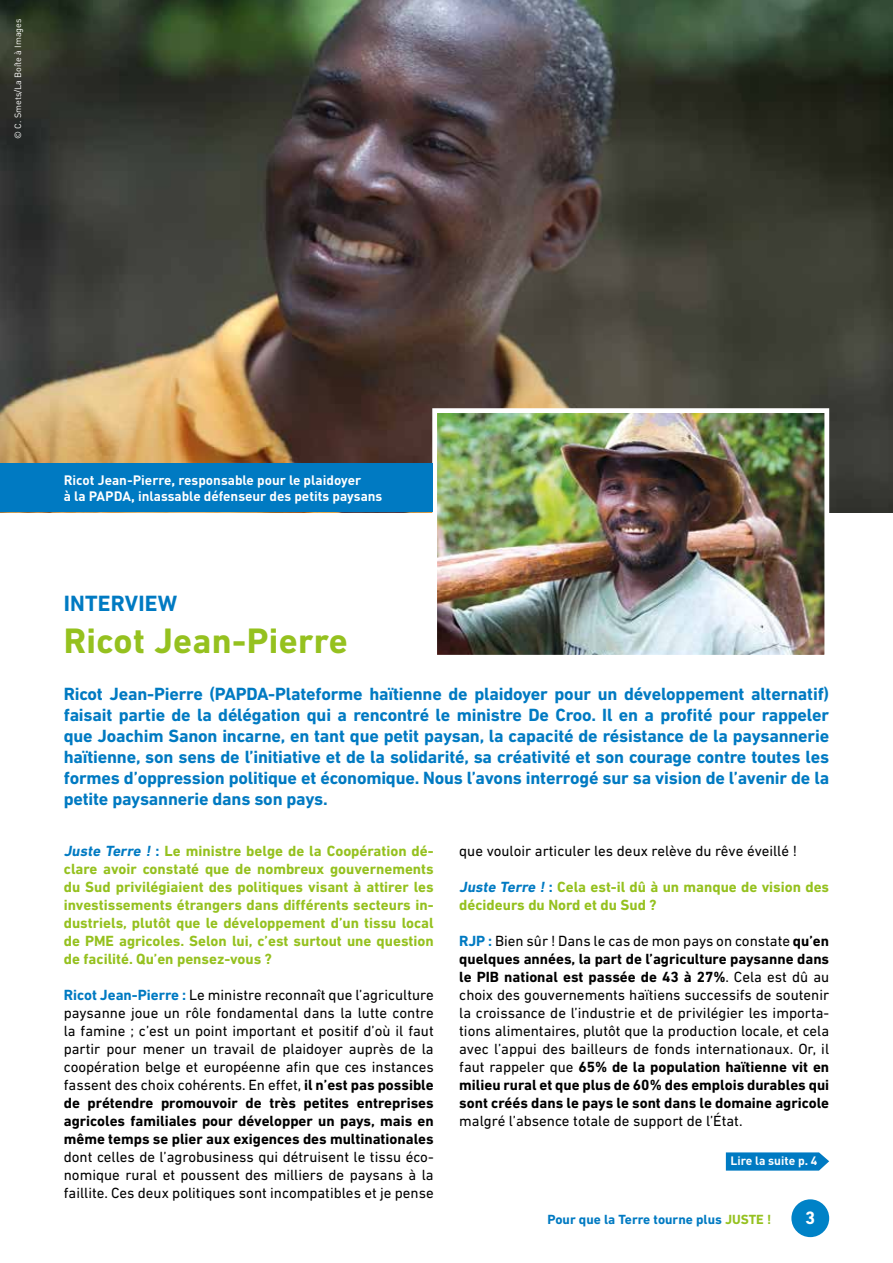
<style>
.page{position:relative;width:893px;height:1263px;background:#fff}
.page>*{position:absolute;margin:0;border:0;box-sizing:border-box;transform-origin:0 0}
.t1{font:700 36px "DIN Next LT Pro";letter-spacing:.01em;color:#95c11f}
.t2{font:700 22.5px "DIN Next LT Pro";letter-spacing:.01em;color:#007ac2}
.t3{font:700 18.15px "DIN Next LT Pro";color:#fff}
.t4{font:700 18px/21px "DIN Next LT Pro";letter-spacing:-.01em;color:#007ac2;text-align:justify}
.t5{font:15px/18px "DIN Next LT Pro";color:#000;text-align:justify}
.t6{font:700 15px/18px "DIN Next LT Pro";color:#95c11f;text-align:justify}
.t7{font:700 13.5px/16.2px "DIN";color:#fff}
.t8{font:700 13.5px "DIN Next LT Pro";color:#007ac2}
.t9{font:700 12px "DIN";color:#fff}
.t10{font:9px "DIN";color:#fff}
.s1{font-style:italic;color:#007ac2}
.s2{color:#007ac2}
.s3{font-weight:700;color:#007ac2}
.s4{font-weight:700}
.s5{color:#95c11f}
</style>
<div class="page">
<img style="left:0;top:0;width:893px;height:512px">
<img style="left:438px;top:414px;width:385px;height:240px">
<div style="left:432px;top:408px;width:397px;height:252px;border:5px solid #fff"></div>
<div style="left:791px;top:1199px;width:38px;height:38px;background:#0082c7;border-radius:50%"></div>
<svg style="left:726px;top:1152px;width:103px;height:18px;background:#1183c6"></svg>
<div style="left:0;top:463px;width:432px;height:49px;background:#007ac2"></div>
<p class="t10" style="left:12px;top:139px;width:122px;rotate:-90deg">© C. Smets/La Boîte à Images</p>
<p class="t7" style="left:64px;top:471px;width:320px">Ricot Jean-Pierre, responsable pour le plaidoyer<br>à la PAPDA, inlassable défenseur des petits paysans</p>
<h2 class="t2" style="left:64px;top:590px;width:115px">INTERVIEW</h2>
<h1 class="t1" style="left:64px;top:620px;width:286px">Ricot Jean-Pierre</h1>
<p class="t4" style="left:64px;top:684px;width:767px">Ricot Jean-Pierre (PAPDA-Plateforme haïtienne de plaidoyer pour un développement alternatif) faisait partie de la délégation qui a rencontré le ministre De Croo. Il en a profité pour rappeler que Joachim Sanon incarne, en tant que petit paysan, la capacité de résistance de la paysannerie haïtienne, son sens de l’initiative et de la solidarité, sa créativité et son courage contre toutes les formes d’oppression politique et économique. Nous l’avons interrogé sur sa vision de l’avenir de la petite paysannerie dans son pays.</p>
<p class="t6" style="left:64px;top:841px;width:371px"><span class="s1">Juste Terre !</span> <span class="s2">:</span> Le ministre belge de la Coopération dé&shy;clare avoir constaté que de nombreux gouvernements du Sud privilégiaient des politiques visant à attirer les investissements étrangers dans différents secteurs in&shy;dustriels, plutôt que le développement d’un tissu local de PME agricoles. Selon lui, c’est surtout une question de facilité. Qu’en pensez-vous ?</p>
<p class="t5" style="left:64px;top:985px;width:371px"><span class="s3">Ricot Jean-Pierre :</span> Le ministre reconnaît que l’agriculture paysanne joue un rôle fondamental dans la lutte contre la famine ; c’est un point important et positif d’où il faut partir pour mener un travail de plaidoyer auprès de la coopération belge et européenne afin que ces instances fassent des choix cohérents. En effet, <span class="s4">il n’est pas possible de prétendre promouvoir de très petites entreprises agricoles familiales pour développer un pays, mais en même temps se plier aux exigences des multinationales</span></p>
<p class="t5" style="left:64px;top:1147px;width:371px">dont celles de l’agrobusiness qui détruisent le tissu éco&shy;nomique rural et poussent des milliers de paysans à la faillite. Ces deux politiques sont incompatibles et je pense</p>
<p class="t5" style="left:459px;top:841px;width:339px">que vouloir articuler les deux relève du rêve éveillé !</p>
<p class="t6" style="left:459px;top:877px;width:371px"><span class="s1">Juste Terre !</span> <span class="s2">:</span> Cela est-il dû à un manque de vision des décideurs du Nord et du Sud ?</p>
<p class="t5" style="left:459px;top:931px;width:371px"><span class="s3">RJP :</span> Bien sûr ! Dans le cas de mon pays on constate <span class="s4">qu’en quelques années, la part de l’agriculture paysanne dans le PIB national est passée de 43 à 27%</span>. Cela est dû au choix des gouvernements haïtiens successifs de soutenir la croissance de l’industrie et de privilégier les importa&shy;tions alimentaires, plutôt que la production locale, et cela avec l’appui des bailleurs de fonds internationaux. Or, il faut rappeler que <span class="s4">65% de la population haïtienne vit en milieu rural et que plus de 60% des emplois durables qui sont créés dans le pays le sont dans le domaine agricole</span></p>
<p class="t5" style="left:459px;top:1111px;width:285px">malgré l’absence totale de support de l’État.</p>
<p class="t9" style="left:730px;top:1153px;width:88px">Lire la suite p. 4</p>
<p class="t8" style="left:547px;top:1212px;width:225px">Pour que la Terre tourne plus <span class="s5">JUSTE !</span></p>
<p class="t3" style="left:805px;top:1207px;width:12px">3</p>
</div>
